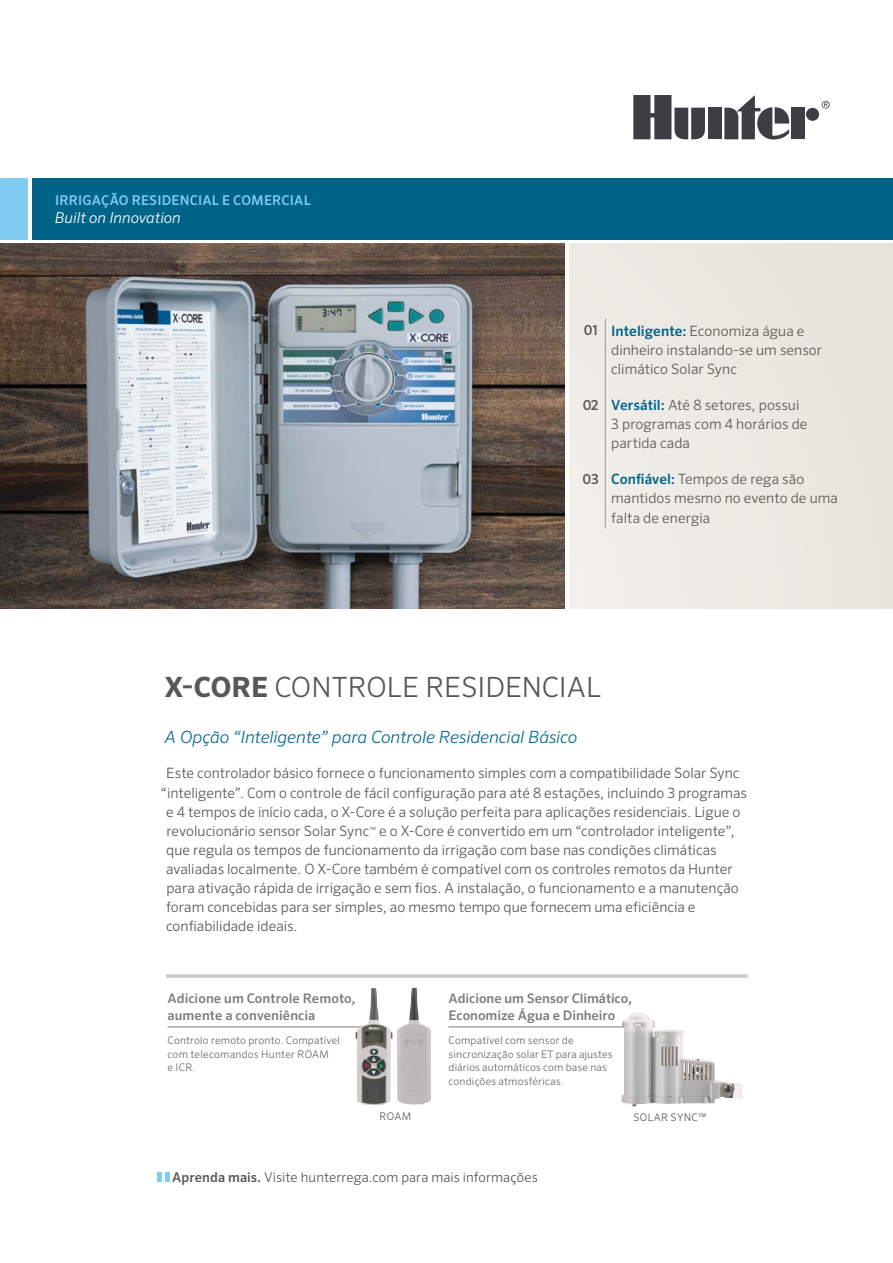
<style>
.page{position:relative;width:893px;height:1263px;background:#fff}
.page>*{position:absolute;margin:0;border:0;box-sizing:border-box;transform-origin:0 0}
.t1{font:300 27.9px "Sero Pro";color:#585956}
.t2{font:italic 300 16.95px "Sero Pro";letter-spacing:-.01em;color:#086d90}
.t3{font:italic 300 15px "Sero Pro";color:#fff}
.t4{font:300 14.25px/19px "Sero Pro";color:#585956}
.t5{font:300 13.5px "Sero Pro";letter-spacing:.005em;color:#585956}
.t6{font:500 13.5px "Sero Pro";letter-spacing:.01em;color:#81cdf2}
.t7{font:500 13.2px/16.5px "Sero Pro";letter-spacing:.005em;color:#7e7c79}
.t8{font:300 10.5px/13.5px "Sero Pro";letter-spacing:.015em;color:#6a6966}
.t9{font:300 10.5px "Sero Pro";letter-spacing:.03em;color:#585956}
.s1{font-weight:500;font-size:13.8px}
.s2{font-weight:500;color:#006488}
.s3{font-weight:700}
.s4{font-weight:500}
</style>
<div class="page">
<div style="left:569px;top:244px;width:324px;height:364px;background:#ece8e3"></div>
<svg style="left:822px;top:101px;width:8px;height:8px"></svg>
<div style="left:708px;top:108px;width:13px;height:31px;background:#3c3e41"></div>
<div style="left:806px;top:108px;width:13px;height:13px;background:#3c3e41;border-radius:50%"></div>
<div style="left:791px;top:108px;width:14px;height:31px;background:#3c3e41"></div>
<svg style="left:724px;top:95px;width:66px;height:45px"></svg>
<svg style="left:633px;top:95px;width:72px;height:45px"></svg>
<div style="left:32px;top:178px;width:861px;height:61px;background:#006488"></div>
<div style="left:0;top:178px;width:28px;height:61px;background:#81cdf2"></div>
<hr style="left:158px;top:1172px;width:4px;height:10px;background:#81cdf2">
<hr style="left:165px;top:1172px;width:4px;height:10px;background:#81cdf2">
<hr style="left:605px;top:319px;width:1px;height:74px;background:#9c9896">
<hr style="left:605px;top:393px;width:1px;height:74px;background:#9c9896">
<hr style="left:605px;top:467px;width:1px;height:61px;background:#9c9896">
<img style="left:0;top:244px;width:565px;height:364px">
<hr style="left:166px;top:974px;width:582px;height:4px;background:#cfcdcb">
<hr style="left:449px;top:1027px;width:190px;height:1px;background:#7e7c79">
<hr style="left:168px;top:1027px;width:197px;height:1px;background:#7e7c79">
<img style="left:621px;top:1012px;width:122px;height:95px">
<img style="left:355px;top:988px;width:37px;height:117px">
<img style="left:397px;top:987px;width:34px;height:117px">
<p class="t6" style="left:55px;top:192px;width:257px">IRRIGAÇÃO RESIDENCIAL E COMERCIAL</p>
<p class="t3" style="left:55px;top:208px;width:127px">Built on Innovation</p>
<p class="t4" style="left:611px;top:321px;width:212px;text-indent:-27px"><span class="s1">01</span> <span class="s2">Inteligente:</span> Economiza água e dinheiro instalando-se um sensor climático Solar Sync</p>
<p class="t4" style="left:611px;top:395px;width:198px;text-indent:-28px"><span class="s1">02</span> <span class="s2">Versátil:</span> Até 8 setores, possui<br>3 programas com 4 horários de partida cada</p>
<p class="t4" style="left:611px;top:470px;width:228px;text-indent:-29px"><span class="s1">03</span> <span class="s2">Confiável:</span> Tempos de rega são mantidos mesmo no evento de uma falta de energia</p>
<h1 class="t1" style="left:164px;top:671px;width:439px"><span class="s3">X-CORE</span> CONTROLE RESIDENCIAL</h1>
<p class="t2" style="left:165px;top:727px;width:414px">A Opção “Inteligente” para Controle Residencial Básico</p>
<p class="t4" style="left:166px;top:764px;width:575px">Este controlador básico fornece o funcionamento simples com a compatibilidade Solar Sync</p>
<p class="t4" style="left:161px;top:783px;width:588px">“inteligente”. Com o controle de fácil configuração para até 8 estações, incluindo 3 programas</p>
<p class="t4" style="left:166px;top:802px;width:576px">e 4 tempos de início cada, o X-Core é a solução perfeita para aplicações residenciais. Ligue o</p>
<p class="t4" style="left:166px;top:821px;width:570px">revolucionário sensor Solar Sync<sup>™</sup> e o X-Core é convertido em um “controlador inteligente”,</p>
<p class="t4" style="left:166px;top:840px;width:552px">que regula os tempos de funcionamento da irrigação com base nas condições climáticas</p>
<p class="t4" style="left:166px;top:859px;width:568px">avaliadas localmente. O X-Core também é compatível com os controles remotos da Hunter</p>
<p class="t4" style="left:166px;top:878px;width:574px">para ativação rápida de irrigação e sem fios. A instalação, o funcionamento e a manutenção</p>
<p class="t4" style="left:166px;top:897px;width:531px">foram concebidas para ser simples, ao mesmo tempo que fornecem uma eficiência e</p>
<p class="t4" style="left:166px;top:917px;width:133px">confiabilidade ideais.</p>
<p class="t7" style="left:168px;top:990px;width:189px">Adicione um Controle Remoto, aumente a conveniência</p>
<p class="t8" style="left:168px;top:1034px;width:174px">Controlo remoto pronto. Compatível com telecomandos Hunter ROAM<br>e ICR.</p>
<p class="t9" style="left:380px;top:1110px;width:33px">ROAM</p>
<p class="t7" style="left:449px;top:990px;width:185px">Adicione um Sensor Climático,<br>Economize Água e Dinheiro</p>
<p class="t8" style="left:449px;top:1034px;width:165px">Compatível com sensor de sincronização solar ET para ajustes diários automáticos com base nas condições atmosféricas.</p>
<p class="t9" style="left:633px;top:1110px;width:74px">SOLAR SYNC™</p>
<p class="t5" style="left:172px;top:1169px;width:367px"><span class="s4">Aprenda mais.</span> Visite hunterrega.com para mais informações</p>
</div>
